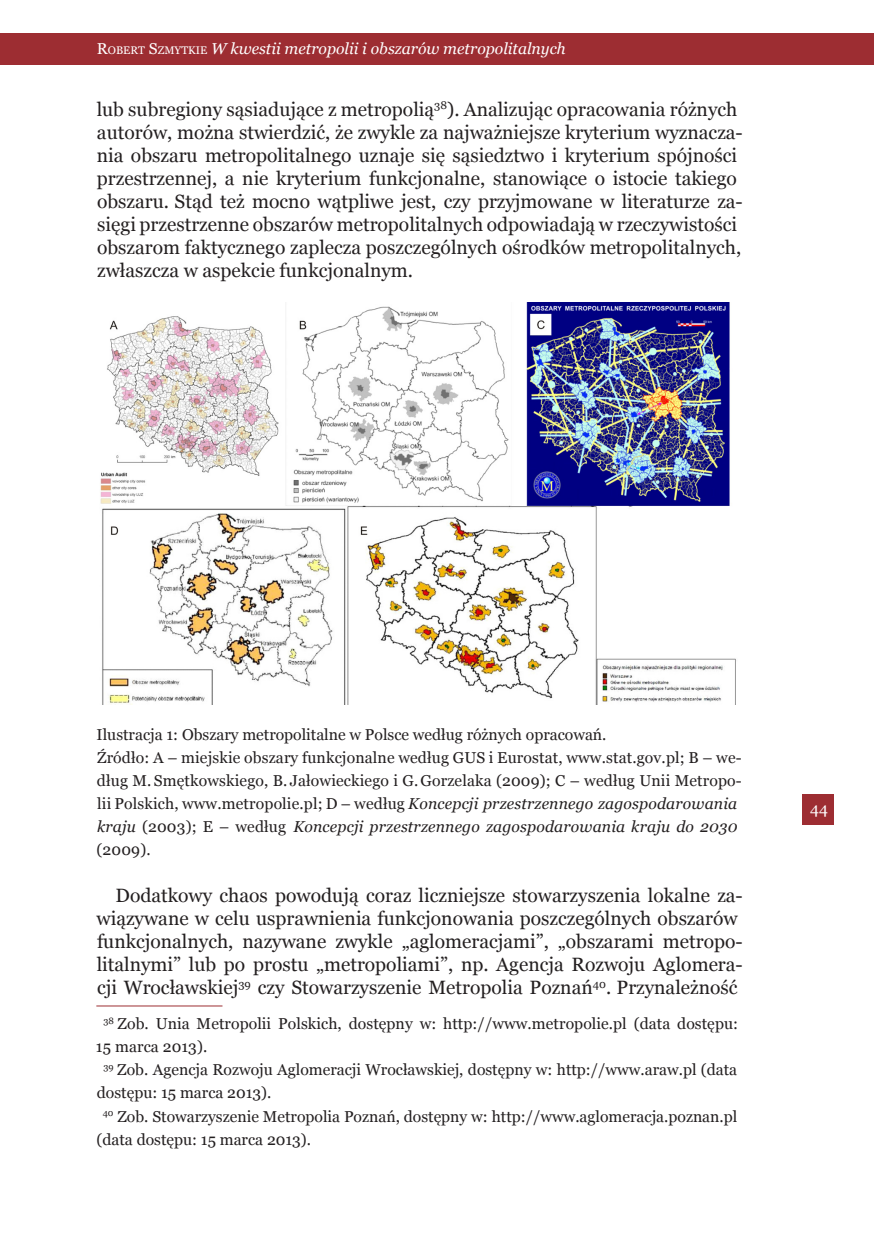
<style>
.page{position:relative;width:874px;height:1241px;background:#fff}
.page>*{position:absolute;margin:0;border:0;box-sizing:border-box;transform-origin:0 0}
.przypisy{font:19.25px/23.1px "Georgia";color:#231f20}
.tekst_główny{font:19.25px/23.1px "Georgia";color:#231f20}
.tabela_podpis{font:15.75px/23.1px "Georgia";letter-spacing:.01em;color:#231f20}
.przypisy-2{font:15.75px/23.1px "Georgia";color:#231f20}
.t1{font:italic 15.75px "Georgia";color:#fff}
.t2{font:15.75px "Georgia";color:#fff}
.s1{font-style:normal}
.s2{font-style:normal;font-size:11.03px}
.s3{font-style:italic}
</style>
<div class="page">
<div style="left:0;top:33px;width:873px;height:31px;background:#9d2d32"></div>
<div style="left:802px;top:794px;width:31px;height:30px;background:#9d2d32"></div>
<hr style="left:96px;top:1005px;width:126px;height:1px;background:#9d2d32">
<img style="left:100px;top:303px;width:636px;height:401px">
<p class="t1" style="left:97px;top:38px;width:470px"><span class="s1">R</span><span class="s2">OBERT</span> <span class="s1">S</span><span class="s2">ZMYTKIE</span> W kwestii metropolii i obszarów metropolitalnych</p>
<p class="przypisy" style="left:97px;top:98px;width:647px">lub subregiony sąsiadujące z metropolią<sup>38</sup>). Analizując opracowania różnych autorów, można stwierdzić, że zwykle za najważniejsze kryterium wyznacza&shy;nia obszaru metropolitalnego uznaje się sąsiedztwo i kryterium spójności przestrzennej, a nie kryterium funkcjonalne, stanowiące o istocie takiego obszaru. Stąd też mocno wątpliwe jest, czy przyjmowane w literaturze za&shy;sięgi przestrzenne obszarów metropolitalnych odpowiadają w rzeczywistości obszarom faktycznego zaplecza poszczególnych ośrodków metropolitalnych, zwłaszcza w aspekcie funkcjonalnym.</p>
<p class="tabela_podpis" style="left:97px;top:723px;width:511px">Ilustracja 1: Obszary metropolitalne w Polsce według różnych opracowań.</p>
<p class="tabela_podpis" style="left:96px;top:746px;width:646px">Źródło: A – miejskie obszary funkcjonalne według GUS i Eurostat, www.stat.gov.pl; B – we&shy;dług M. Smętkowskiego, B. Jałowieckiego i G.Gorzelaka (2009); C – według Unii Metropo&shy;lii Polskich, www.metropolie.pl; D – według <span class="s3">Koncepcji przestrzennego zagospodarowania kraju</span> (2003); E – według <span class="s3">Koncepcji przestrzennego zagospodarowania kraju do 2030 </span>(2009).</p>
<p class="tekst_główny" style="left:96px;top:883px;width:647px;text-indent:19px">Dodatkowy chaos powodują coraz liczniejsze stowarzyszenia lokalne za&shy;wiązywane w celu usprawnienia funkcjonowania poszczególnych obszarów funkcjonalnych, nazywane zwykle „aglomeracjami”, „obszarami metropo&shy;litalnymi” lub po prostu „metropoliami”, np. Agencja Rozwoju Aglomera&shy;cji Wrocławskiej<sup>39</sup> czy Stowarzyszenie Metropolia Poznań<sup>40</sup>. Przynależność</p>
<p class="przypisy-2" style="left:96px;top:1012px;width:643px;text-indent:7px"><sup>38</sup> Zob. Unia Metropolii Polskich, dostępny w: http://www.metropolie.pl (data dostępu:<br>15 marca 2013).</p>
<p class="przypisy-2" style="left:97px;top:1058px;width:641px;text-indent:6px"><sup>39</sup> Zob. Agencja Rozwoju Aglomeracji Wrocławskiej, dostępny w: http://www.araw.pl (data dostępu: 15 marca 2013).</p>
<p class="przypisy-2" style="left:96px;top:1104px;width:642px;text-indent:6px"><sup>40</sup> Zob. Stowarzyszenie Metropolia Poznań, dostępny w: http://www.aglomeracja.poznan.pl (data dostępu: 15 marca 2013).</p>
<p class="t2" style="left:809px;top:798px;width:19px">44</p>
</div>
